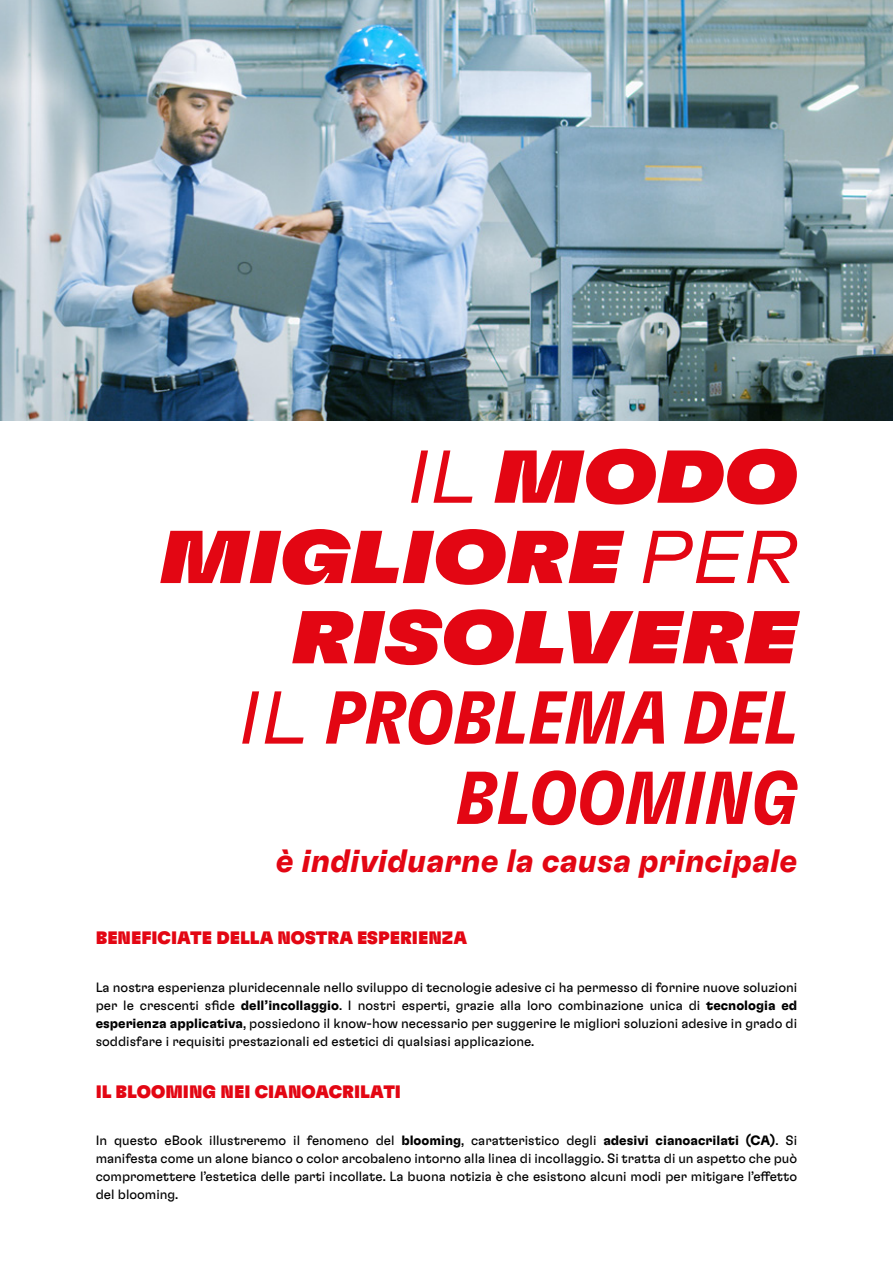
<style>
.page{position:relative;width:893px;height:1263px;background:#fff}
.page>*{position:absolute;margin:0;border:0;box-sizing:border-box;transform-origin:0 0}
.t1{font:74.7px/80.2px "Henkel GT Flexa Ext Bl It";color:#e30613;text-align:right}
.t2{font:74.7px/80.2px "Henkel GT Flexa VF";color:#e30613;text-align:right}
.t3{font:italic 700 32.4px "Henkel GT Flexa";color:#e30613}
.t4{font:18px "Henkel GT Flexa Bl";color:#e30613}
.t5{font:13.5px/18px "Henkel GT Flexa";color:#000;text-align:justify}
.s1{font-family:"Henkel GT Flexa";font-weight:300;font-style:italic;font-stretch:expanded}
.s2{font-weight:700}
</style>
<div class="page">
<img style="left:0;top:0;width:893px;height:421px">
<h1 class="t1" style="left:159px;top:435px;width:640px"><span class="s1">IL</span> MODO<br>MIGLIORE <span class="s1">PER<br></span>RISOLVERE</h1>
<h1 class="t2" style="left:238px;top:678px;width:562px"><span class="s1">IL</span> PROBLEMA DEL<br>BLOOMING</h1>
<h2 class="t3" style="left:276px;top:840px;width:523px">è individuarne la causa principale</h2>
<h3 class="t4" style="left:96px;top:926px;width:373px">BENEFICIATE DELLA NOSTRA ESPERIENZA</h3>
<p class="t5" style="left:96px;top:977px;width:703px">La nostra esperienza pluridecennale nello sviluppo di tecnologie adesive ci ha permesso di fornire nuove soluzioni per le crescenti sfide <span class="s2">dell’incollaggio</span>. I nostri esperti, grazie alla loro combinazione unica di <span class="s2">tecnologia ed esperienza applicativa</span>, possiedono il know-how necessario per suggerire le migliori soluzioni adesive in grado di soddisfare i requisiti prestazionali ed estetici di qualsiasi applicazione.</p>
<h3 class="t4" style="left:96px;top:1080px;width:307px">IL BLOOMING NEI CIANOACRILATI</h3>
<p class="t5" style="left:96px;top:1131px;width:703px">In questo eBook illustreremo il fenomeno del <span class="s2">blooming</span>, caratteristico degli <span class="s2">adesivi cianoacrilati (CA)</span>. Si manifesta come un alone bianco o color arcobaleno intorno alla linea di incollaggio. Si tratta di un aspetto che può compromettere l’estetica delle parti incollate. La buona notizia è che esistono alcuni modi per mitigare l’effetto del blooming.</p>
</div>
